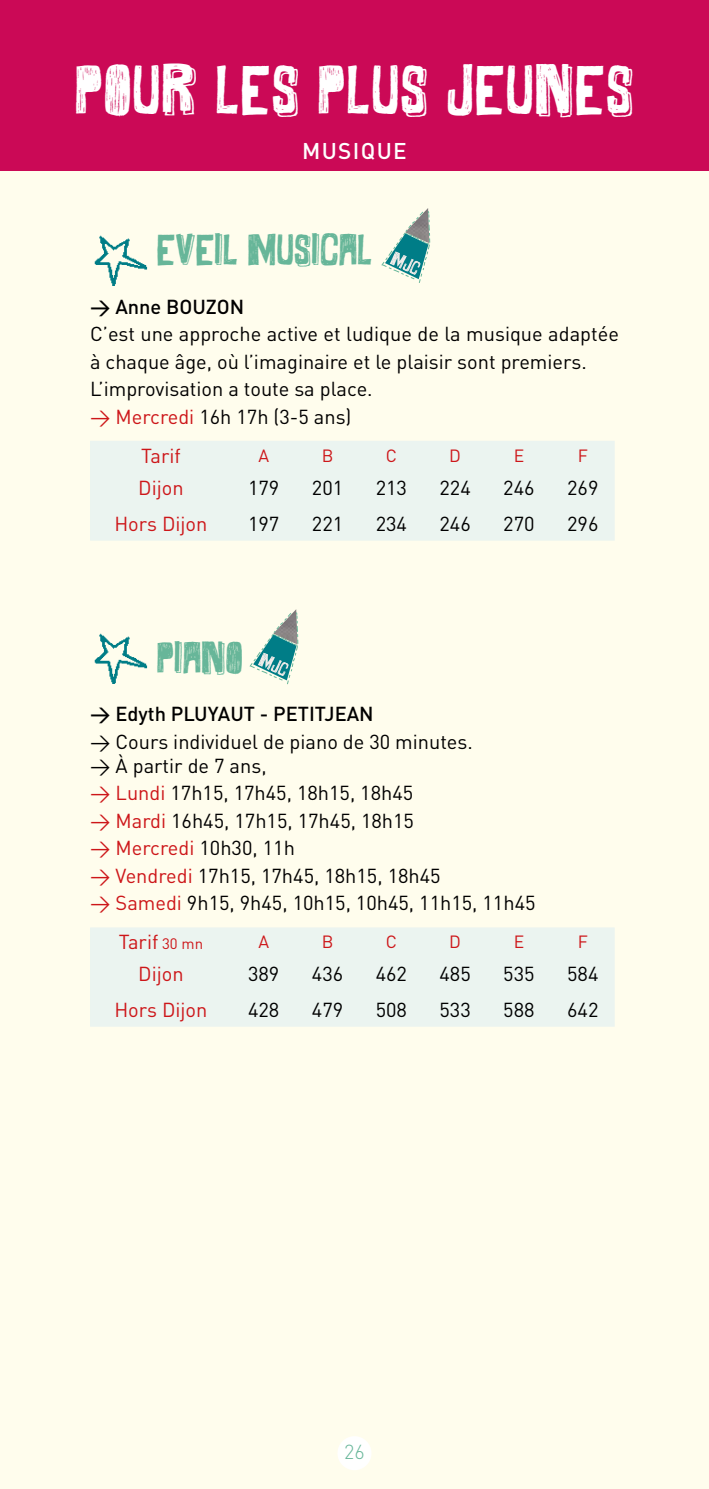
<style>
.page{position:relative;width:709px;height:1489px;background:#fff}
.page>*{position:absolute;margin:0;border:0;box-sizing:border-box;transform-origin:0 0}
.t1{font:40px "Maybe Maybe Not";letter-spacing:.03em;color:#fff}
.t2{font:25px "Maybe Maybe Not";color:#67b699}
.t3{font:500 22.5px "DIN Pro";letter-spacing:.06em;color:#fff}
.t4{font:20px/39px "DIN Pro";color:#000}
.t5{font:20px/27.5px "DIN";color:#000}
.t6{font:20px "DIN Pro";color:#cd1619}
.t7{font:500 20px "DIN Pro";color:#000}
.t8{font:300 20px "DIN Pro";color:#67b699}
.t9{font:17.5px "DIN Pro";color:#cd1619}
.s1{font-family:"DIN Pro";color:#cd1619}
.s2{color:#cd1619}
.s3{color:#000}
.s4{font-size:15px;color:#cd1619}
</style>
<div class="page">
<div style="left:0;top:0;width:709px;height:1488px;background:#fffded"></div>
<div style="left:0;top:0;width:709px;height:170px;background:#cb0956"></div>
<div style="left:90px;top:441px;width:524px;height:99px;background:#ebf4f0"></div>
<div style="left:90px;top:927px;width:524px;height:99px;background:#ebf4f0"></div>
<img style="left:94px;top:235px;width:54px;height:50px">
<img style="left:94px;top:633px;width:54px;height:50px">
<div style="left:337px;top:1435px;width:34px;height:34px;background:#fff;border-radius:50%"></div>
<svg style="left:381px;top:211px;width:49px;height:72px"></svg>
<svg style="left:250px;top:612px;width:48px;height:72px"></svg>
<h1 class="t1" style="left:75px;top:62px;width:560px">POUR LES PLUS JEUNES</h1>
<p class="t3" style="left:302px;top:133px;width:106px">MUSIQUE</p>
<p class="t2" style="left:157px;top:233px;width:217px">EVEIL MUSICAL</p>
<p class="t7" style="left:90px;top:290px;width:156px">→ Anne BOUZON</p>
<p class="t5" style="left:90px;top:320px;width:530px">C’est une approche active et ludique de la musique adaptée à chaque âge, où l’imaginaire et le plaisir sont premiers.<br>L’improvisation a toute sa place.</p>
<p class="t5" style="left:90px;top:402px;width:263px"><span class="s1">→</span> <span class="s2">Mercredi</span> 16h 17h (3-5 ans)</p>
<p class="t6" style="left:141px;top:440px;width:41px">Tarif</p>
<p class="t9" style="left:258px;top:442px;width:12px">A</p>
<p class="t9" style="left:322px;top:442px;width:13px">B</p>
<p class="t9" style="left:386px;top:442px;width:13px">C</p>
<p class="t9" style="left:449px;top:442px;width:13px">D</p>
<p class="t9" style="left:513px;top:442px;width:12px">E</p>
<p class="t9" style="left:577px;top:442px;width:12px">F</p>
<p class="t6" style="left:138px;top:472px;width:47px">Dijon</p>
<p class="t4" style="left:248px;top:466px;width:33px">179</p>
<p class="t4" style="left:312px;top:466px;width:33px">201</p>
<p class="t4" style="left:376px;top:466px;width:33px">213</p>
<p class="t4" style="left:439px;top:466px;width:33px">224</p>
<p class="t4" style="left:503px;top:466px;width:33px">246</p>
<p class="t4" style="left:567px;top:466px;width:33px">269</p>
<p class="t6" style="left:114px;top:507px;width:95px">Hors Dijon</p>
<p class="t4" style="left:248px;top:502px;width:33px">197</p>
<p class="t4" style="left:312px;top:502px;width:33px">221</p>
<p class="t4" style="left:376px;top:502px;width:33px">234</p>
<p class="t4" style="left:439px;top:502px;width:33px">246</p>
<p class="t4" style="left:503px;top:502px;width:33px">270</p>
<p class="t4" style="left:567px;top:502px;width:33px">296</p>
<p class="t2" style="left:157px;top:640px;width:88px">PIANO</p>
<p class="t7" style="left:90px;top:697px;width:285px">→ Edyth PLUYAUT - PETITJEAN</p>
<p class="t4" style="left:90px;top:720px;width:384px">→ Cours individuel de piano de 30 minutes.</p>
<p class="t4" style="left:90px;top:744px;width:178px">→ À partir de 7 ans,</p>
<p class="t4" style="left:90px;top:771px;width:325px"><span class="s2">→ Lundi</span> 17h15, 17h45, 18h15, 18h45</p>
<p class="t4" style="left:90px;top:799px;width:325px"><span class="s2">→ Mardi</span> 16h45, 17h15, 17h45, 18h15</p>
<p class="t6" style="left:90px;top:832px;width:206px">→ Mercredi <span class="s3">10h30, 11h</span></p>
<p class="t4" style="left:90px;top:854px;width:352px"><span class="s2">→ Vendredi</span> 17h15, 17h45, 18h15, 18h45</p>
<p class="t4" style="left:119px;top:881px;width:418px;text-indent:-29px"><span class="s2">→ Samedi</span> 9h15, 9h45, 10h15, 10h45, 11h15, 11h45<br><span class="s2">Tarif</span> <span class="s4">30 mn</span></p>
<p class="t9" style="left:258px;top:928px;width:12px">A</p>
<p class="t9" style="left:322px;top:928px;width:13px">B</p>
<p class="t9" style="left:386px;top:928px;width:13px">C</p>
<p class="t9" style="left:449px;top:928px;width:13px">D</p>
<p class="t9" style="left:513px;top:928px;width:12px">E</p>
<p class="t9" style="left:577px;top:928px;width:12px">F</p>
<p class="t6" style="left:138px;top:958px;width:47px">Dijon</p>
<p class="t4" style="left:248px;top:952px;width:33px">389</p>
<p class="t4" style="left:312px;top:952px;width:33px">436</p>
<p class="t4" style="left:376px;top:952px;width:33px">462</p>
<p class="t4" style="left:439px;top:952px;width:33px">485</p>
<p class="t4" style="left:503px;top:952px;width:33px">535</p>
<p class="t4" style="left:567px;top:952px;width:33px">584</p>
<p class="t6" style="left:114px;top:993px;width:95px">Hors Dijon</p>
<p class="t4" style="left:248px;top:987px;width:33px">428</p>
<p class="t4" style="left:312px;top:987px;width:33px">479</p>
<p class="t4" style="left:376px;top:987px;width:33px">508</p>
<p class="t4" style="left:439px;top:987px;width:33px">533</p>
<p class="t4" style="left:503px;top:987px;width:33px">588</p>
<p class="t4" style="left:567px;top:987px;width:33px">642</p>
<p class="t8" style="left:344px;top:1435px;width:22px">26</p>
</div>
